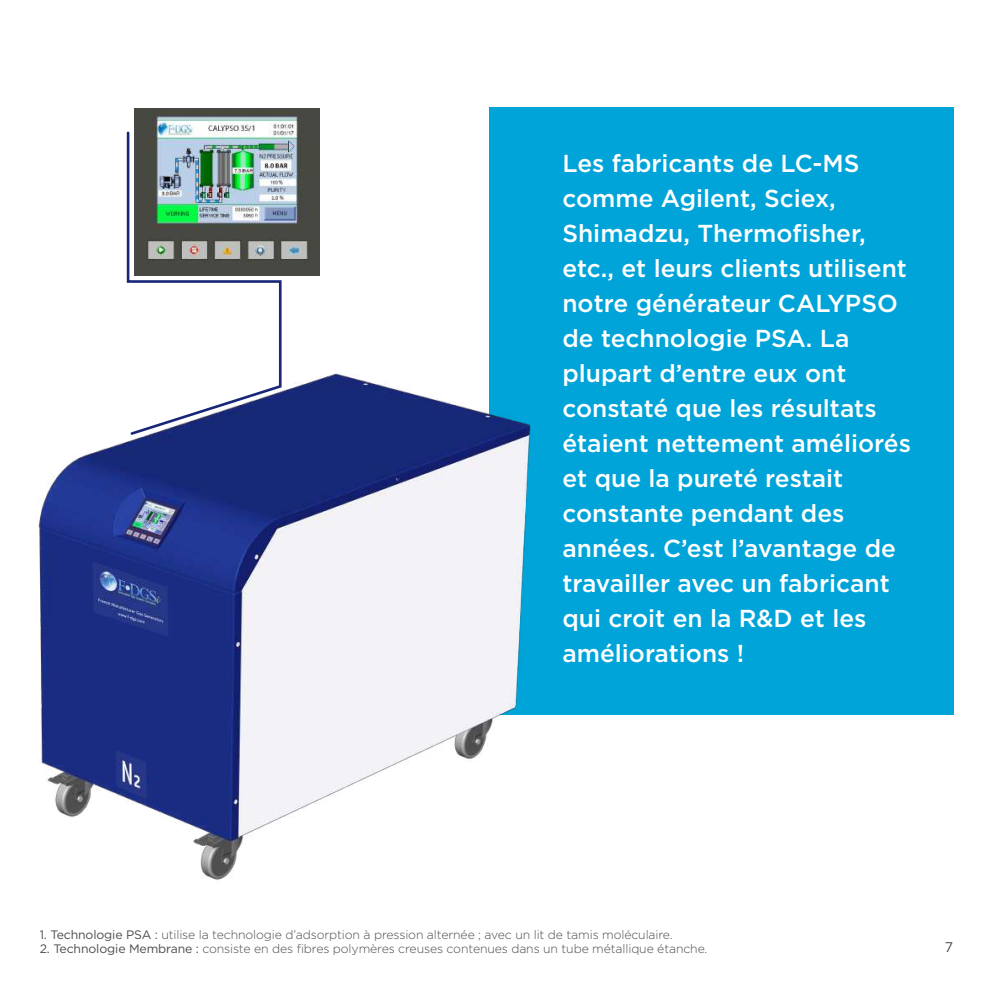
<style>
.page{position:relative;width:993px;height:993px;background:#fff}
.page>*{position:absolute;margin:0;border:0;box-sizing:border-box;transform-origin:0 0}
.t1{font:500 24.5px/35px "Gotham";color:#fff}
.t2{font:14px "Gotham";color:#4b4c4d}
.t3{font:300 12.25px "Gotham";letter-spacing:-.01em;color:#4b4c4d}
.s1{font-weight:400}
</style>
<div class="page">
<div style="left:489px;top:107px;width:463px;height:607px;background:#00a4d8"></div>
<img style="left:134px;top:108px;width:186px;height:167px">
<img style="left:126px;top:130px;width:157px;height:190px">
<img style="left:38px;top:320px;width:556px;height:560px">
<p class="t1" style="left:562px;top:145px;width:350px">Les fabricants de LC-MS comme Agilent, Sciex,<br>Shimadzu, Thermofisher, etc., et leurs clients utilisent notre générateur CALYPSO de technologie PSA. La plupart d’entre eux ont constaté que les résultats étaient nettement améliorés et que la pureté restait constante pendant des années. C’est l’avantage de travailler avec un fabricant qui croit en la R&amp;D et les améliorations !</p>
<p class="t3" style="left:40px;top:927px;width:634px"><span class="s1">1. Technologie PSA :</span> utilise la technologie d’adsorption à pression alternée ; avec un lit de tamis moléculaire.</p>
<p class="t3" style="left:40px;top:941px;width:669px"><span class="s1">2. Technologie Membrane :</span> consiste en des fibres polymères creuses contenues dans un tube métallique étanche.</p>
<p class="t2" style="left:944px;top:937px;width:10px">7</p>
</div>
